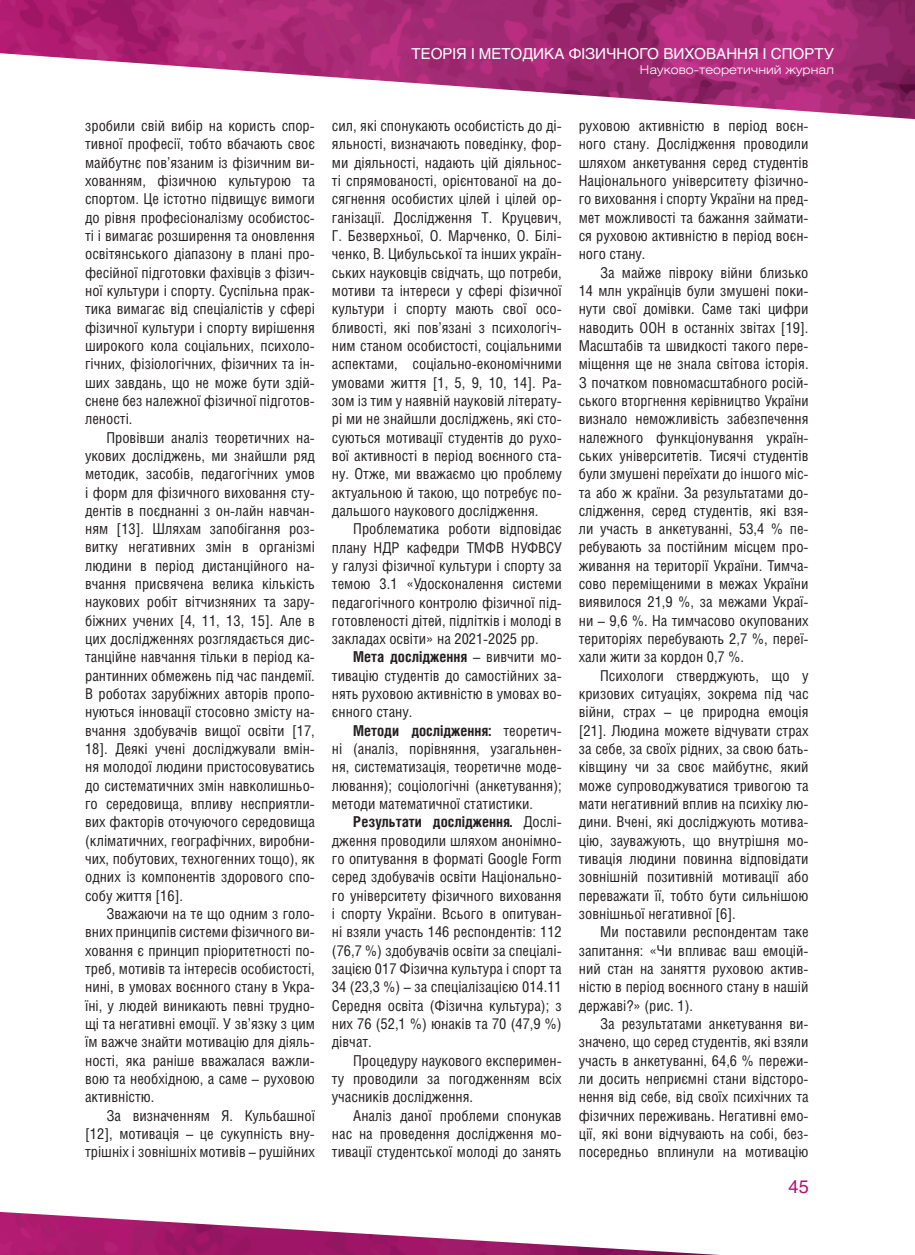
<style>
.page{position:relative;width:915px;height:1255px;background:#fff}
.page>*{position:absolute;margin:0;border:0;box-sizing:border-box;transform-origin:0 0}
.t1{font:18px "Helios C";color:#b51172}
.t2{font:15px/18.3px "Helios Cond C";color:#231f20;text-align:justify}
.t3{font:15px "Helios C";color:#fff}
.t4{font:12px "Helios Ext Light C";color:#fff}
.s1{font-weight:700}
</style>
<div class="page">
<img style="left:0;top:0;width:914px;height:119px">
<img style="left:0;top:1211px;width:703px;height:43px">
<p class="t3" style="left:411px;top:44px;width:424px">Теорія і методика фізичного виховання і спорту</p>
<p class="t4" style="left:639px;top:62px;width:196px">Науково-теоретичний журнал</p>
<p class="t2" style="left:85px;top:116px;width:231px">зробили свій вибір на користь спор&shy;тивної професії, тобто вбачають своє майбутнє пов’язаним із фізичним ви&shy;хованням, фізичною культурою та спортом. Це істотно підвищує вимоги до рівня професіоналізму особистос&shy;ті і вимагає розширення та оновлення освітянського діапазону в плані про&shy;фесійної підготовки фахівців з фізич&shy;ної культури і спорту. Суспільна прак&shy;тика вимагає від спеціалістів у сфері фізичної культури і спорту вирішення широкого кола соціальних, психоло&shy;гічних, фізіологічних, фізичних та ін&shy;ших завдань, що не може бути здій&shy;снене без належної фізичної підготов&shy;леності.</p>
<p class="t2" style="left:85px;top:428px;width:231px;text-indent:21px">Провівши аналіз теоретичних на&shy;укових досліджень, ми знайшли ряд методик, засобів, педагогічних умов і форм для фізичного виховання сту&shy;дентів в поєднанні з он-лайн навчан&shy;ням [13]. Шляхам запобігання роз&shy;витку негативних змін в організмі людини в період дистанційного на&shy;вчання присвячена велика кількість наукових робіт вітчизняних та зару&shy;біжних учених [4, 11, 13, 15]. Але в цих дослідженнях розглядається дис&shy;танційне навчання тільки в період ка&shy;рантинних обмежень під час пандемії.<br>В роботах зарубіжних авторів пропо&shy;нуються інновації стосовно змісту на&shy;вчання здобувачів вищої освіти [17, 18]. Деякі учені досліджували вмін&shy;ня молодої людини пристосовуватись до систематичних змін навколишньо&shy;го середовища, впливу несприятли&shy;вих факторів оточуючого середовища (кліматичних, географічних, виробни&shy;чих, побутових, техногенних тощо), як одних із компонентів здорового спо&shy;собу життя [16].</p>
<p class="t2" style="left:85px;top:904px;width:231px;text-indent:21px">Зважаючи на те що одним з голо&shy;вних принципів системи фізичного ви&shy;ховання є принцип пріоритетності по&shy;треб, мотивів та інтересів особистості, нині, в умовах воєнного стану в Укра&shy;їні, у людей виникають певні трудно&shy;щі та негативні емоції. У зв’язку з цим їм важче знайти мотивацію для діяль&shy;ності, яка раніше вважалася важли&shy;вою та необхідною, а саме – руховою активністю.</p>
<p class="t2" style="left:85px;top:1105px;width:231px;text-indent:21px">За визначенням Я. Кульбашної [12], мотивація – це сукупність вну&shy;трішніх і зовнішніх мотивів – рушійних</p>
<p class="t2" style="left:332px;top:116px;width:231px">сил, які спонукають особистість до ді&shy;яльності, визначають поведінку, фор&shy;ми діяльності, надають цій діяльнос&shy;ті спрямованості, орієнтованої на до&shy;сягнення особистих цілей і цілей ор&shy;ганізації. Дослідження Т. Круцевич, Г. Безверхньої, О. Марченко, О. Білі&shy;ченко, В. Цибульської та інших україн&shy;ських науковців свідчать, що потреби, мотиви та інтереси у сфері фізичної культури і спорту мають свої осо&shy;бливості, які пов’язані з психологіч&shy;ним станом особистості, соціальними аспектами, соціально-економічними умовами життя [1, 5, 9, 10, 14]. Ра&shy;зом із тим у наявній науковій літерату&shy;рі ми не знайшли досліджень, які сто&shy;суються мотивації студентів до рухо&shy;вої активності в період воєнного ста&shy;ну. Отже, ми вважаємо цю проблему актуальною й такою, що потребує по&shy;дальшого наукового дослідження.</p>
<p class="t2" style="left:332px;top:519px;width:231px;text-indent:21px">Проблематика роботи відповідає плану НДР кафедри ТМФВ НУФВСУ у галузі фізичної культури і спорту за темою 3.1 «Удосконалення системи педагогічного контролю фізичної під&shy;готовленості дітей, підлітків і молоді в закладах освіти» на 2021-2025 рр.</p>
<p class="t2" style="left:332px;top:647px;width:231px;text-indent:21px"><span class="s1">Мета дослідження</span> – вивчити мо&shy;тивацію студентів до самостійних за&shy;нять руховою активністю в умовах во&shy;єнного стану.</p>
<p class="t2" style="left:332px;top:721px;width:231px;text-indent:21px"><span class="s1">Методи дослідження:</span> теоретич&shy;ні (аналіз, порівняння, узагальнен&shy;ня, систематизація, теоретичне моде&shy;лювання); соціологічні (анкетування); методи математичної статистики.</p>
<p class="t2" style="left:332px;top:812px;width:231px;text-indent:21px"><span class="s1">Результати дослідження.</span> Дослі&shy;дження проводили шляхом анонімно&shy;го опитування в форматі Google Form серед здобувачів освіти Національно&shy;го університету фізичного виховання і спорту України. Всього в опитуван&shy;ні взяли участь 146 респондентів: 112 (76,7 %) здобувачів освіти за спеціалі&shy;зацією 017 Фізична культура і спорт та 34 (23,3 %) – за спеціалізацією 014.11<br>Середня освіта (Фізична культура); з них 76 (52,1 %) юнаків та 70 (47,9 %) дівчат.</p>
<p class="t2" style="left:332px;top:1050px;width:231px;text-indent:21px">Процедуру наукового експеримен&shy;ту проводили за погодженням всіх учасників дослідження.</p>
<p class="t2" style="left:332px;top:1105px;width:231px;text-indent:21px">Аналіз даної проблеми спонукав нас на проведення дослідження мо&shy;тивації студентської молоді до занять</p>
<p class="t2" style="left:578px;top:116px;width:231px">руховою активністю в період воєн&shy;ного стану. Дослідження проводили шляхом анкетування серед студентів Національного університету фізично&shy;го виховання і спорту України на пред&shy;мет можливості та бажання займати&shy;ся руховою активністю в період воєн&shy;ного стану.</p>
<p class="t2" style="left:578px;top:263px;width:231px;text-indent:21px">За майже півроку війни близько 14 млн українців були змушені поки&shy;нути свої домівки. Саме такі цифри наводить ООН в останніх звітах [19].<br>Масштабів та швидкості такого пере&shy;міщення ще не знала світова історія.<br>З початком повномасштабного росій&shy;ського вторгнення керівництво України визнало неможливість забезпечення належного функціонування україн&shy;ських університетів. Тисячі студентів були змушені переїхати до іншого міс&shy;та або ж країни. За результатами до&shy;слідження, серед студентів, які взя&shy;ли участь в анкетуванні, 53,4 % пе&shy;ребувають за постійним місцем про&shy;живання на території України. Тимча&shy;сово переміщеними в межах України виявилося 21,9 %, за межами Украї&shy;ни – 9,6 %. На тимчасово окупованих територіях перебувають 2,7 %, переї&shy;хали жити за кордон 0,7 %.</p>
<p class="t2" style="left:578px;top:666px;width:231px;text-indent:21px">Психологи стверджують, що у кризових ситуаціях, зокрема під час війни, страх – це природна емоція [21]. Людина можете відчувати страх за себе, за своїх рідних, за свою бать&shy;ківщину чи за своє майбутнє, який може супроводжуватися тривогою та мати негативний вплив на психіку лю&shy;дини. Вчені, які досліджують мотива&shy;цію, зауважують, що внутрішня мо&shy;тивація людини повинна відповідати зовнішній позитивній мотивації або переважати її, тобто бути сильнішою зовнішньої негативної [6].</p>
<p class="t2" style="left:578px;top:922px;width:231px;text-indent:21px">Ми поставили респондентам таке запитання: «Чи впливає ваш емоцій&shy;ний стан на заняття руховою актив&shy;ністю в період воєнного стану в нашій державі?» (рис. 1).</p>
<p class="t2" style="left:578px;top:1014px;width:231px;text-indent:21px">За результатами анкетування ви&shy;значено, що серед студентів, які взяли участь в анкетуванні, 64,6 % пережи&shy;ли досить неприємні стани відсторо&shy;нення від себе, від своїх психічних та фізичних переживань. Негативні емо&shy;ції, які вони відчувають на собі, без&shy;посередньо вплинули на мотивацію</p>
<p class="t1" style="left:788px;top:1175px;width:22px">45</p>
</div>
